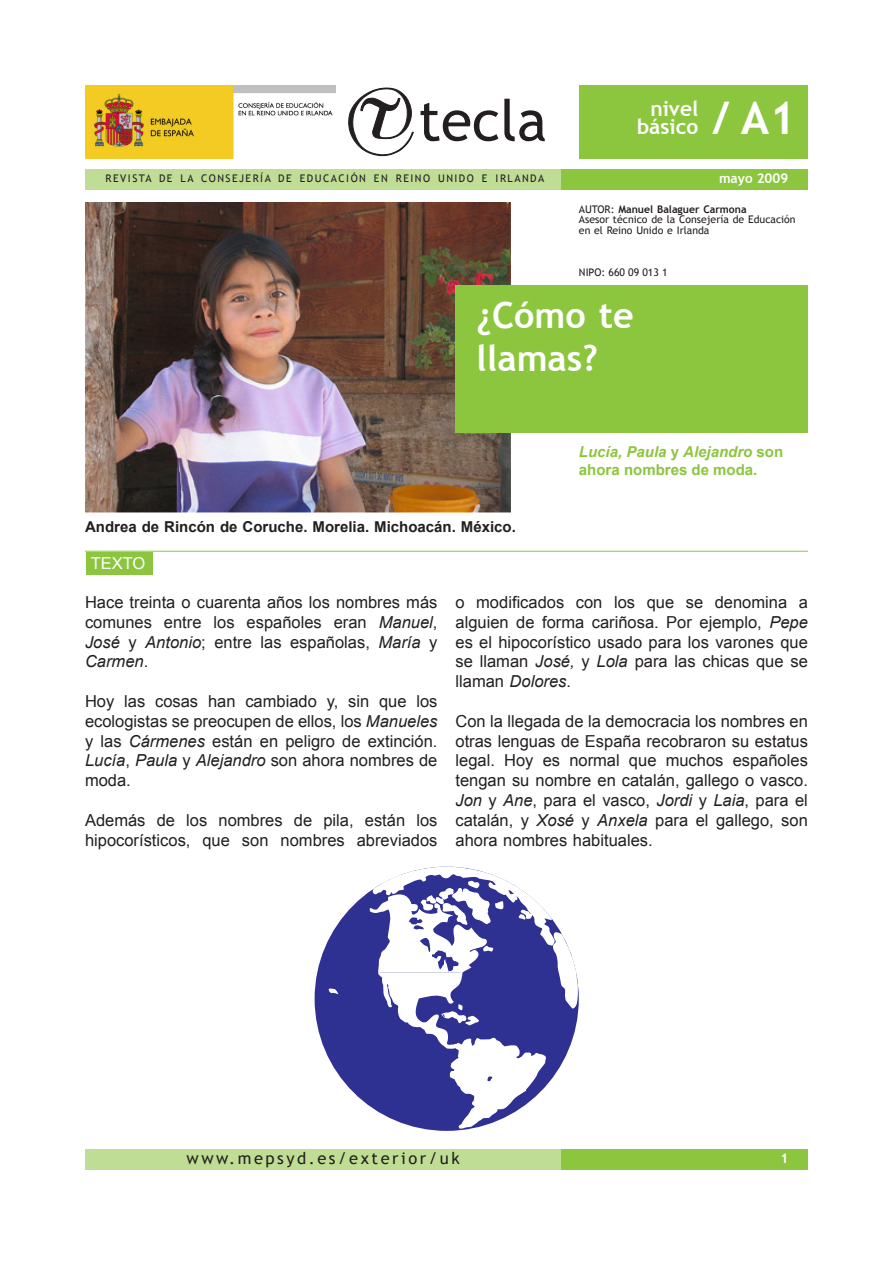
<style>
.page{position:relative;width:893px;height:1263px;background:#fff}
.page>*{position:absolute;margin:0;border:0;box-sizing:border-box;transform-origin:0 0}
.t1{font:700 45px "Trebuchet MS";color:#fff}
.TITULO_GENERAL{font:700 36px "Trebuchet MS";color:#fff}
.t2{font:700 21px "Trebuchet MS";color:#fff}
.t3{font:16.5px/19.8px "Arial";color:#231f20;text-align:justify}
.t4{font:16.5px "Trebuchet MS";letter-spacing:.155em;color:#231f20}
.PARRAFO{font:16.5px "Arial";color:#fff}
.t5{font:700 15px "Arial";color:#231f20}
.TEXTO_SIMULADO{font:700 15px/18px "Arial";color:#8bc63e}
.t6{font:700 13.5px "Trebuchet MS";color:#fff}
.NOMBRE_AUTOR{font:10.5px/10.5px "Trebuchet MS";color:#231f20}
.NOMBRE_AUTOR-2{font:10.5px "Trebuchet MS";letter-spacing:.14em;color:#231f20}
.NOMBRE_AUTOR-3{font:700 10.5px "Trebuchet MS";color:#231f20}
.s1{font-weight:400}
.s2{font-style:italic}
</style>
<div class="page">
<div style="left:85px;top:1149px;width:723px;height:20px;background:#8bc63e"></div>
<div style="left:85px;top:1149px;width:476px;height:20px;background:#c0dd95"></div>
<img style="left:85px;top:203px;width:426px;height:309px">
<div style="left:85px;top:169px;width:723px;height:21px;background:#8bc63e"></div>
<div style="left:85px;top:169px;width:476px;height:21px;background:#c0dd95"></div>
<svg style="left:348px;top:87px;width:66px;height:69px"></svg>
<svg style="left:421px;top:103px;width:77px;height:38px"></svg>
<svg style="left:504px;top:99px;width:41px;height:42px"></svg>
<div style="left:579px;top:85px;width:229px;height:73px;background:#8bc63e"></div>
<div style="left:86px;top:552px;width:66px;height:23px;background:#8bc63e"></div>
<hr style="left:85px;top:551px;width:723px;height:1px;background:#8bc63e">
<div style="left:455px;top:285px;width:353px;height:148px;background:#8bc63e"></div>
<img style="left:86px;top:85px;width:250px;height:74px">
<div style="left:315px;top:867px;width:263px;height:263px;background:#2e3092;border-radius:50%"></div>
<svg style="left:328px;top:988px;width:10px;height:6px"></svg>
<svg style="left:369px;top:866px;width:210px;height:262px"></svg>
<p class="t2" style="left:650px;top:96px;width:49px">nivel</p>
<p class="t2" style="left:637px;top:114px;width:63px">básico</p>
<p class="t1" style="left:712px;top:90px;width:85px">/ A1</p>
<p class="NOMBRE_AUTOR-2" style="left:106px;top:173px;width:440px">REVISTA DE LA CONSEJERÍA DE EDUCACIÓN EN REINO UNIDO E IRLANDA</p>
<p class="t6" style="left:719px;top:169px;width:71px">mayo 2009</p>
<p class="NOMBRE_AUTOR-3" style="left:579px;top:203px;width:169px"><span class="s1">AUTOR:</span> Manuel Balaguer Carmona</p>
<p class="NOMBRE_AUTOR" style="left:579px;top:215px;width:218px">Asesor técnico de la Consejería de Educación en el Reino Unido e Irlanda</p>
<p class="NOMBRE_AUTOR" style="left:579px;top:268px;width:90px">NIPO: 660 09 013 1</p>
<p class="TITULO_GENERAL" style="left:476px;top:293px;width:159px">¿Cómo te</p>
<p class="TITULO_GENERAL" style="left:476px;top:336px;width:123px">llamas?</p>
<p class="t5" style="left:85px;top:517px;width:432px">Andrea de Rincón de Coruche. Morelia. Michoacán. México.</p>
<p class="TEXTO_SIMULADO" style="left:579px;top:444px;width:206px"><span class="s2">Lucía, Paula</span> y <span class="s2">Alejandro</span> son ahora nombres de moda.</p>
<p class="PARRAFO" style="left:91px;top:552px;width:56px">TEXTO</p>
<p class="t3" style="left:85px;top:592px;width:354px">Hace treinta o cuarenta años los nombres más comunes entre los españoles eran <span class="s2">Manuel</span>, <span class="s2">José</span> y <span class="s2">Antonio</span>; entre las españolas, <span class="s2">María</span> y <span class="s2">Carmen</span>.</p>
<p class="t3" style="left:85px;top:691px;width:354px">Hoy las cosas han cambiado y, sin que los ecologistas se preocupen de ellos, los <span class="s2">Manueles </span>y las <span class="s2">Cármenes</span> están en peligro de extinción.<br><span class="s2">Lucía</span>, <span class="s2">Paula</span> y <span class="s2">Alejandro</span> son ahora nombres de moda.</p>
<p class="t3" style="left:85px;top:810px;width:354px">Además de los nombres de pila, están los hipocorísticos, que son nombres abreviados</p>
<p class="t3" style="left:455px;top:592px;width:354px">o modificados con los que se denomina a alguien de forma cariñosa. Por ejemplo, <span class="s2">Pepe </span>es el hipocorístico usado para los varones que se llaman <span class="s2">José,</span> y <span class="s2">Lola</span> para las chicas que se llaman <span class="s2">Dolores</span>.</p>
<p class="t3" style="left:455px;top:711px;width:354px">Con la llegada de la democracia los nombres en otras lenguas de España recobraron su estatus legal. Hoy es normal que muchos españoles tengan su nombre en catalán, gallego o vasco.<br><span class="s2">Jon</span> y <span class="s2">Ane</span>, para el vasco, <span class="s2">Jordi</span> y <span class="s2">Laia</span>, para el catalán, y <span class="s2">Xosé</span> y <span class="s2">Anxela</span> para el gallego, son ahora nombres habituales.</p>
<p class="t4" style="left:187px;top:1148px;width:275px">www.mepsyd.es/exterior/uk</p>
<p class="t6" style="left:780px;top:1149px;width:9px">1</p>
</div>
